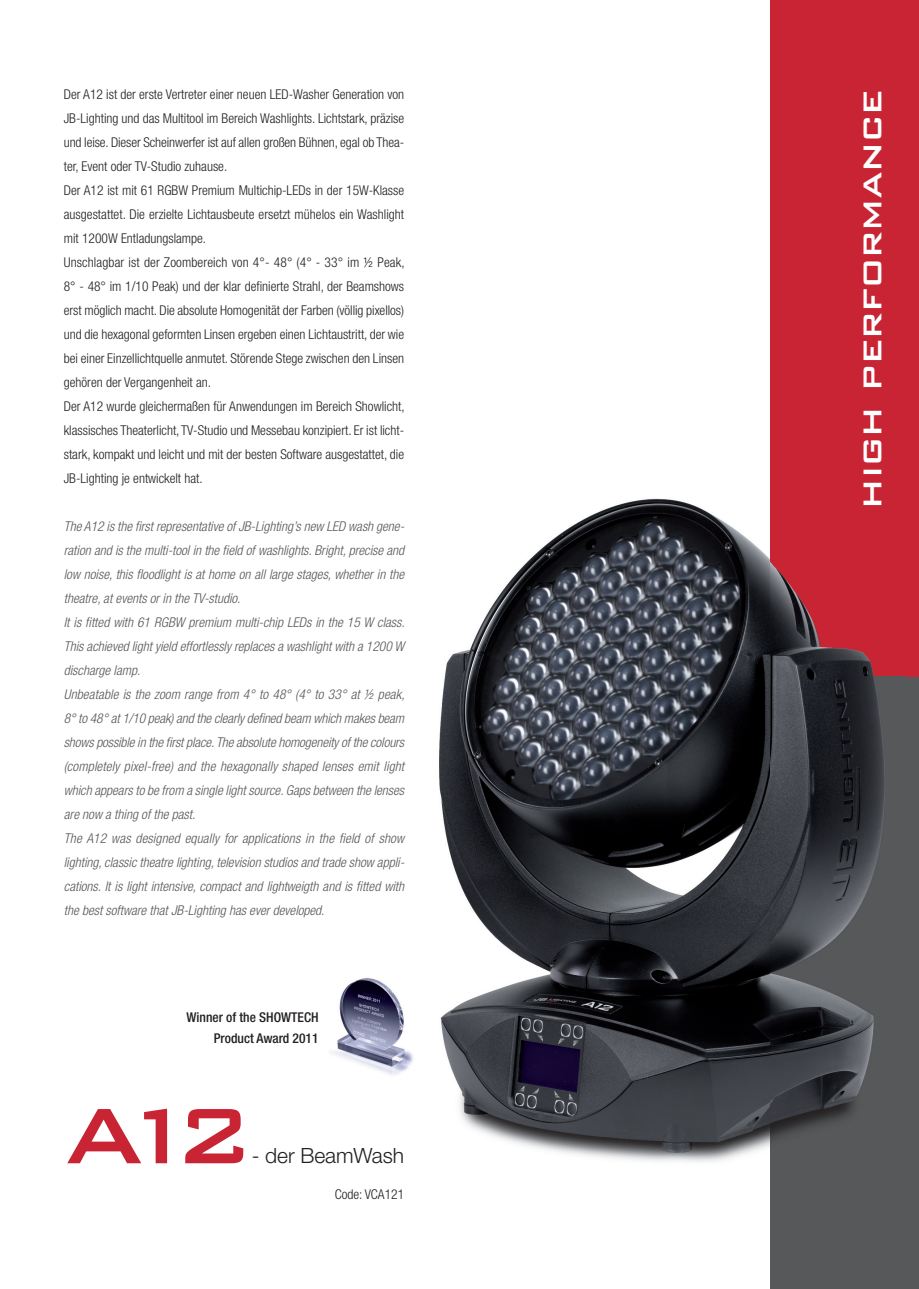
<style>
.page{position:relative;width:919px;height:1289px;background:#fff}
.page>*{position:absolute;margin:0;border:0;box-sizing:border-box;transform-origin:0 0}
.t1{font:500 105px "Bank Gothic BT";color:#c82434}
.t2{font:500 42px "Bank Gothic BT";color:#fff}
.t3{font:300 21px "Helvetica Neue";color:#231f20}
.t4{font:300 condensed 13.5px/24px "Helvetica Neue LT Std";color:#231f20}
.t5{font:italic 300 condensed 13.5px/24px "Helvetica Neue LT Std";color:#57585a}
.t6{font:500 condensed 13.5px/21px "Helvetica Neue LT Std";color:#231f20;text-align:right}
</style>
<div class="page">
<div style="left:770px;top:0;width:136px;height:676px;background:#c82434"></div>
<div style="left:770px;top:676px;width:148px;height:612px;background:#57585a"></div>
<img style="left:439px;top:498px;width:479px;height:664px">
<div style="left:906px;top:0;width:12px;height:676px;background:#c82434"></div>
<img style="left:331px;top:978px;width:82px;height:97px">
<p class="t4" style="left:64px;top:83px;width:342px">Der A12 ist der erste Vertreter einer neuen LED-Washer Generation von JB-Lighting und das Multitool im Bereich Washlights. Lichtstark, präzise und leise. Dieser Scheinwerfer ist auf allen großen Bühnen, egal ob Thea&shy;ter, Event oder TV-Studio zuhause.<br>Der A12 ist mit 61 RGBW Premium Multichip-LEDs in der 15W-Klasse ausgestattet. Die erzielte Lichtausbeute ersetzt mühelos ein Washlight mit 1200W Entladungslampe.<br>Unschlagbar ist der Zoombereich von 4°- 48° (4° - 33° im ½ Peak, 8° - 48° im 1/10 Peak) und der klar definierte Strahl, der Beamshows erst möglich macht. Die absolute Homogenität der Farben (völlig pixellos) und die hexagonal geformten Linsen ergeben einen Lichtaustritt, der wie bei einer Einzellichtquelle anmutet. Störende Stege zwischen den Linsen gehören der Vergangenheit an.<br>Der A12 wurde gleichermaßen für Anwendungen im Bereich Showlicht, klassisches Theaterlicht,TV-Studio und Messebau konzipiert. Er ist licht&shy;stark, kompakt und leicht und mit der besten Software ausgestattet, die JB-Lighting je entwickelt hat.</p>
<p class="t5" style="left:64px;top:515px;width:345px">The A12 is the first representative of JB-Lighting’s new LED wash gene&shy;ration and is the multi-tool in the field of washlights. Bright, precise and low noise, this floodlight is at home on all large stages, whether in the theatre, at events or in the TV-studio.<br>It is fitted with 61 RGBW premium multi-chip LEDs in the 15 W class.<br>This achieved light yield effortlessly replaces a washlight with a 1200 W discharge lamp.<br>Unbeatable is the zoom range from 4° to 48° (4° to 33° at ½ peak, 8° to 48° at 1/10 peak) and the clearly defined beam which makes beam shows possible in the first place.The absolute homogeneity of the colours (completely pixel-free) and the hexagonally shaped lenses emit light which appears to be from a single light source. Gaps between the lenses are now a thing of the past.<br>The A12 was designed equally for applications in the field of show lighting, classic theatre lighting, television studios and trade show appli&shy;cations. It is light intensive, compact and lightweigth and is fitted with the best software that JB-Lighting has ever developed.</p>
<p class="t6" style="left:186px;top:1007px;width:133px">Winner of the SHOWTECH<br>Product Award 2011</p>
<h1 class="t1" style="left:64px;top:1065px;width:192px">A12</h1>
<h3 class="t3" style="left:252px;top:1148px;width:154px">- der BeamWash</h3>
<p class="t4" style="left:335px;top:1183px;width:71px">Code: VCA121</p>
<h2 class="t2" style="left:842px;top:508px;width:421px;rotate:-90deg">high performance</h2>
</div>
